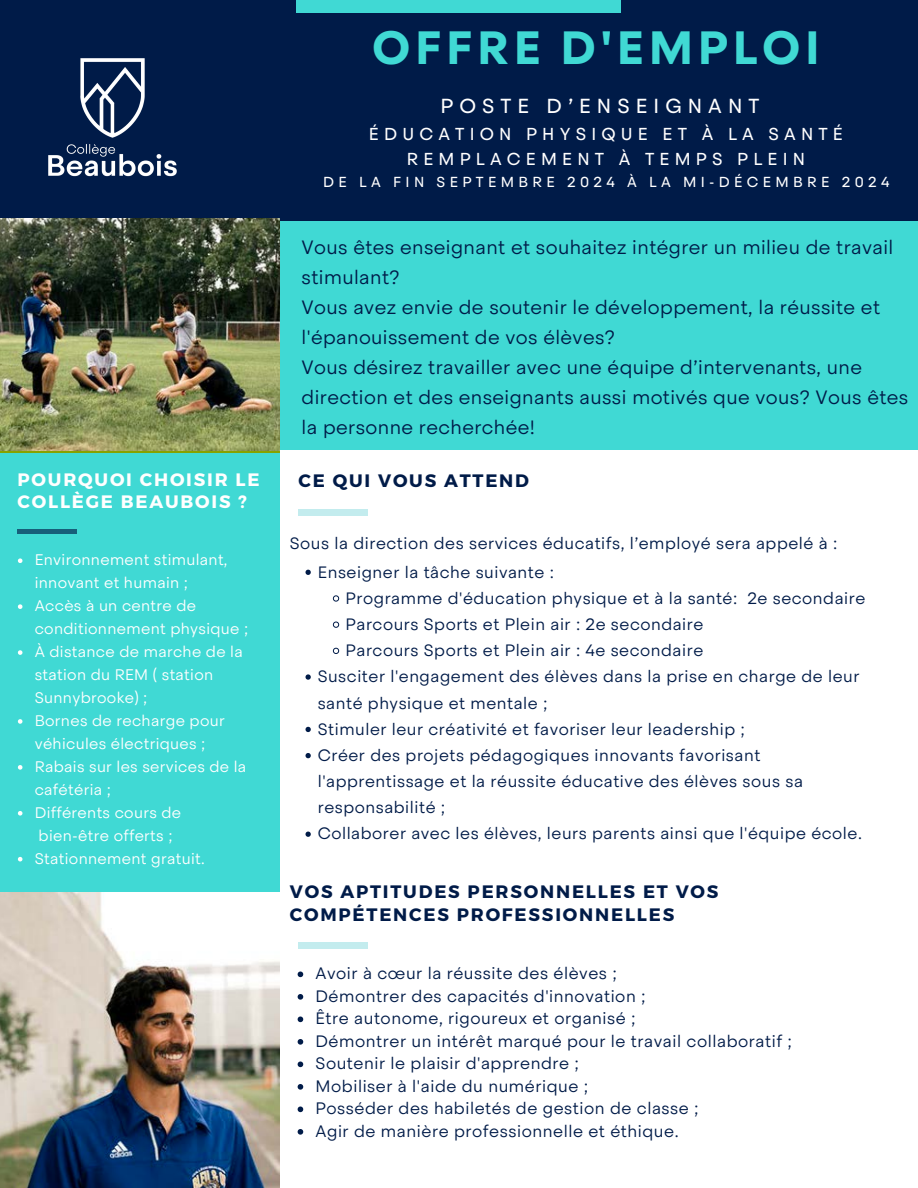
<style>
.page{position:relative;width:918px;height:1188px;background:#fff}
.page>*{position:absolute;margin:0;border:0;box-sizing:border-box;transform-origin:0 0}
.t1{font:700 46.5px "Steradian";letter-spacing:.1em;color:#40d9d4}
.t2{font:20.25px "Steradian";letter-spacing:.3em;color:#fff}
.t3{font:300 19.2px/30px "Steradian";letter-spacing:.02em;color:#001b48}
.t4{font:700 18px/22.5px "Montserrat";letter-spacing:.1em;color:#001b48}
.t5{font:700 18px/22.5px "Montserrat";letter-spacing:.1em;color:#fff}
.t6{font:17.25px "Steradian";letter-spacing:.3em;color:#fff}
.t7{font:300 16.5px "Steradian";letter-spacing:.03em;color:#001b48}
.t8{font:300 16.35px/26.2px "Steradian";letter-spacing:.03em;color:#001b48}
.t9{font:300 15.3px/23px "Steradian";letter-spacing:.02em;color:#fff}
.t10{font:14.4px "Steradian";letter-spacing:.3em;color:#fff}
</style>
<div class="page">
<div style="left:0;top:404px;width:280px;height:784px;background:#40d9d4"></div>
<div style="left:0;top:9px;width:918px;height:212px;background:#001b48"></div>
<hr style="left:18px;top:530px;width:59px;height:4px;background:#175f7a">
<div style="left:0;top:0;width:296px;height:13px;background:#001b48"></div>
<div style="left:296px;top:0;width:325px;height:13px;background:#40d9d4"></div>
<div style="left:621px;top:0;width:297px;height:13px;background:#001b48"></div>
<img style="left:48px;top:58px;width:129px;height:119px">
<div style="left:279px;top:221px;width:639px;height:229px;background:#40d9d4"></div>
<svg style="left:18px;top:558px;width:4px;height:5px"></svg>
<svg style="left:18px;top:604px;width:4px;height:5px"></svg>
<svg style="left:18px;top:650px;width:4px;height:5px"></svg>
<svg style="left:18px;top:719px;width:4px;height:5px"></svg>
<svg style="left:18px;top:765px;width:4px;height:5px"></svg>
<svg style="left:18px;top:811px;width:4px;height:5px"></svg>
<svg style="left:18px;top:857px;width:4px;height:4px"></svg>
<img style="left:0;top:219px;width:280px;height:231px">
<img style="left:0;top:893px;width:280px;height:294px">
<div style="left:299px;top:510px;width:69px;height:6px;background:#c3ecee"></div>
<div style="left:299px;top:942px;width:69px;height:7px;background:#c3ecee"></div>
<svg style="left:306px;top:570px;width:5px;height:5px"></svg>
<svg style="left:333px;top:596px;width:6px;height:5px"></svg>
<svg style="left:333px;top:622px;width:6px;height:6px"></svg>
<svg style="left:333px;top:648px;width:6px;height:6px"></svg>
<svg style="left:306px;top:674px;width:5px;height:6px"></svg>
<svg style="left:306px;top:727px;width:5px;height:5px"></svg>
<svg style="left:306px;top:753px;width:5px;height:5px"></svg>
<svg style="left:306px;top:832px;width:5px;height:5px"></svg>
<svg style="left:298px;top:972px;width:5px;height:5px"></svg>
<svg style="left:298px;top:994px;width:5px;height:6px"></svg>
<svg style="left:298px;top:1017px;width:5px;height:5px"></svg>
<svg style="left:298px;top:1039px;width:5px;height:6px"></svg>
<svg style="left:298px;top:1062px;width:5px;height:5px"></svg>
<svg style="left:298px;top:1084px;width:5px;height:6px"></svg>
<svg style="left:298px;top:1107px;width:5px;height:5px"></svg>
<svg style="left:298px;top:1129px;width:5px;height:6px"></svg>
<p class="t5" style="left:18px;top:467px;width:243px">POURQUOI CHOISIR LE<br>COLLÈGE BEAUBOIS ?</p>
<h1 class="t9" style="left:35px;top:549px;width:194px">Environnement stimulant, innovant et humain ;</h1>
<p class="t9" style="left:35px;top:594px;width:215px">Accès à un centre de conditionnement physique ;</p>
<p class="t9" style="left:35px;top:640px;width:210px">À distance de marche de la station du REM ( station<br>Sunnybrooke) ;</p>
<p class="t9" style="left:35px;top:709px;width:192px">Bornes de recharge pour véhicules électriques ;</p>
<p class="t9" style="left:35px;top:755px;width:213px">Rabais sur les services de la cafétéria ;</p>
<h3 class="t9" style="left:35px;top:801px;width:148px">Différents cours de</h3>
<h2 class="t9" style="left:39px;top:824px;width:135px">bien-être offerts ;</h2>
<p class="t9" style="left:35px;top:847px;width:172px">Stationnement gratuit.</p>
<p class="t1" style="left:372px;top:18px;width:449px">OFFRE D'EMPLOI</p>
<p class="t2" style="left:440px;top:93px;width:321px">POSTE D’ENSEIGNANT</p>
<p class="t6" style="left:369px;top:123px;width:476px">ÉDUCATION PHYSIQUE ET À LA SANTÉ</p>
<p class="t6" style="left:407px;top:148px;width:400px">REMPLACEMENT À TEMPS PLEIN</p>
<p class="t10" style="left:323px;top:173px;width:568px">DE LA FIN SEPTEMBRE 2024 À LA MI-DÉCEMBRE 2024</p>
<h4 class="t3" style="left:302px;top:232px;width:608px">Vous êtes enseignant et souhaitez intégrer un milieu de travail stimulant?<br>Vous avez envie de soutenir le développement, la réussite et l'épanouissement de vos élèves?<br>Vous désirez travailler avec une équipe d’intervenants, une direction et des enseignants aussi motivés que vous? Vous êtes la personne recherchée!</h4>
<p class="t4" style="left:299px;top:468px;width:232px">CE QUI VOUS ATTEND</p>
<h4 class="t8" style="left:290px;top:530px;width:549px">Sous la direction des services éducatifs, l’employé sera appelé à :</h4>
<p class="t8" style="left:318px;top:559px;width:238px">Enseigner la tâche suivante :</p>
<p class="t8" style="left:346px;top:585px;width:521px">Programme d'éducation physique et à la santé: 2e secondaire</p>
<p class="t8" style="left:346px;top:611px;width:359px">Parcours Sports et Plein air : 2e secondaire</p>
<p class="t8" style="left:346px;top:637px;width:359px">Parcours Sports et Plein air : 4e secondaire</p>
<p class="t8" style="left:318px;top:663px;width:543px">Susciter l'engagement des élèves dans la prise en charge de leur santé physique et mentale ;</p>
<p class="t8" style="left:318px;top:716px;width:429px">Stimuler leur créativité et favoriser leur leadership ;</p>
<p class="t8" style="left:318px;top:742px;width:487px">Créer des projets pédagogiques innovants favorisant l'apprentissage et la réussite éducative des élèves sous sa responsabilité ;</p>
<p class="t8" style="left:318px;top:821px;width:546px">Collaborer avec les élèves, leurs parents ainsi que l'équipe école.</p>
<h2 class="t4" style="left:290px;top:880px;width:430px">VOS APTITUDES PERSONNELLES ET VOS<br>COMPÉTENCES PROFESSIONNELLES</h2>
<h2 class="t7" style="left:316px;top:963px;width:303px">Avoir à cœur la réussite des élèves ;</h2>
<p class="t7" style="left:316px;top:985px;width:332px">Démontrer des capacités d'innovation ;</p>
<p class="t7" style="left:316px;top:1008px;width:322px">Être autonome, rigoureux et organisé ;</p>
<p class="t7" style="left:316px;top:1030px;width:478px">Démontrer un intérêt marqué pour le travail collaboratif ;</p>
<p class="t7" style="left:316px;top:1053px;width:265px">Soutenir le plaisir d'apprendre ;</p>
<p class="t7" style="left:316px;top:1075px;width:274px">Mobiliser à l'aide du numérique ;</p>
<p class="t7" style="left:316px;top:1098px;width:385px">Posséder des habiletés de gestion de classe ;</p>
<p class="t7" style="left:316px;top:1120px;width:365px">Agir de manière professionnelle et éthique.</p>
</div>
